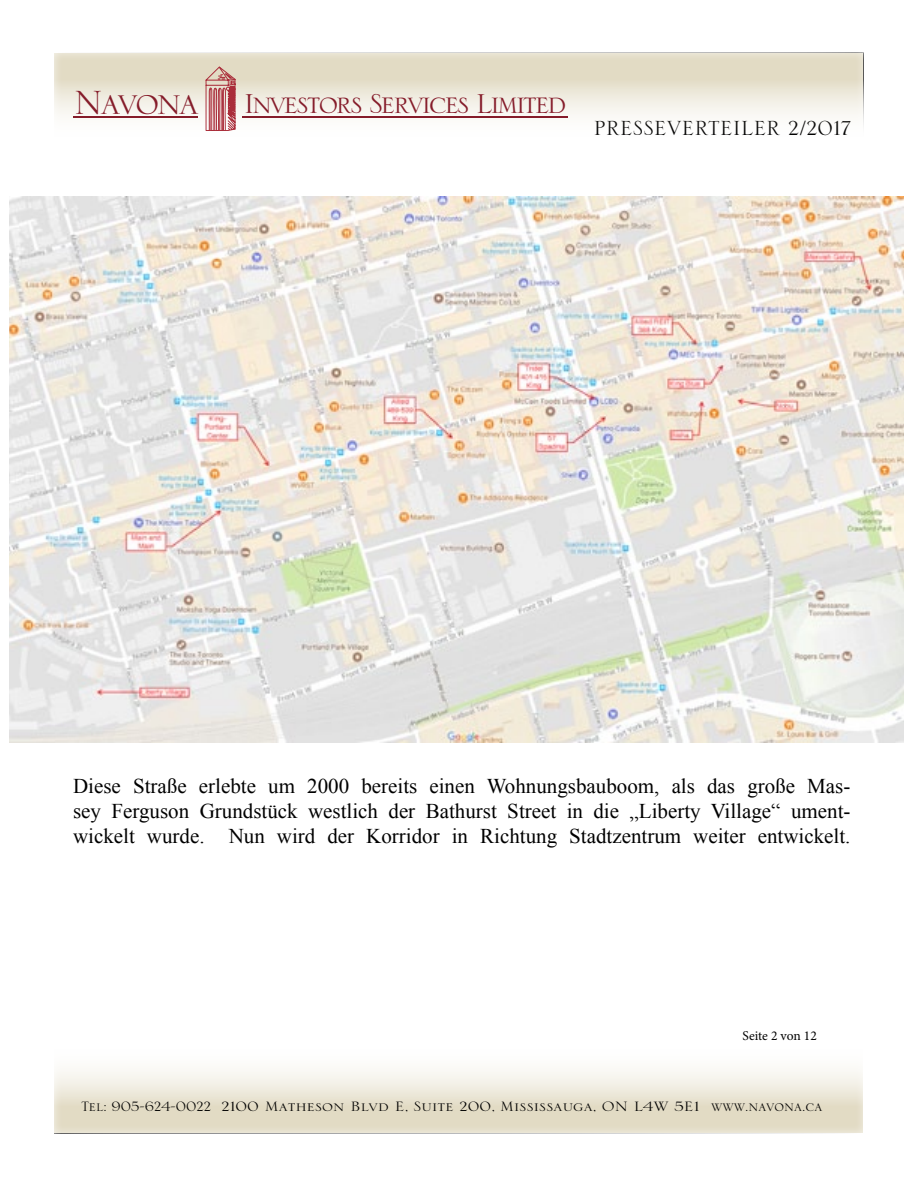
<style>
.page{position:relative;width:918px;height:1188px;background:#fff}
.page>*{position:absolute;margin:0;border:0;box-sizing:border-box;transform-origin:0 0}
.t1{font:36.15px "Serlio LT Std";letter-spacing:-.06em;color:#851c2a}
.t2{font:27px "Serlio LT Std";color:#000}
.t3{font:21px/25.2px "Times New Roman";color:#000;text-align:justify}
.t4{font:18px "Serlio LT Std";color:#000}
.t5{font:13.5px "Minion Pro";letter-spacing:-.005em;color:#000}
.s1{font-size:44.25px}
</style>
<div class="page">
<div style="left:41px;top:51px;width:835px;height:90px;background:#fff;opacity:.75"></div>
<hr style="left:73px;top:116px;width:125px;height:2px;background:#851c2a">
<hr style="left:242px;top:116px;width:326px;height:2px;background:#851c2a">
<svg style="left:206px;top:67px;width:29px;height:64px;background:#ca8988"></svg>
<div style="left:42px;top:1046px;width:835px;height:90px;background:#fff;opacity:.75"></div>
<img style="left:9px;top:196px;width:895px;height:546px">
<h1 class="t1" style="left:74px;top:86px;width:494px"><span class="s1">Navona</span> Investors Services Limited</h1>
<p class="t2" style="left:594px;top:115px;width:259px">PRESSEVERTEILER 2/2017</p>
<p class="t3" style="left:73px;top:773px;width:779px">Diese Straße erlebte um 2000 bereits einen Wohnungsbauboom, als das große Mas&shy;sey Ferguson Grundstück westlich der Bathurst Street in die „Liberty Village“ ument&shy;wickelt wurde. Nun wird der Korridor in Richtung Stadtzentrum weiter entwickelt.</p>
<p class="t5" style="left:742px;top:1027px;width:76px">Seite 2 von 12</p>
<p class="t4" style="left:81px;top:1098px;width:743px">Tel: 905-624-0022 2100 Matheson Blvd E, Suite 200, Mississauga, ON L4W 5E1 www.navona.ca</p>
</div>
